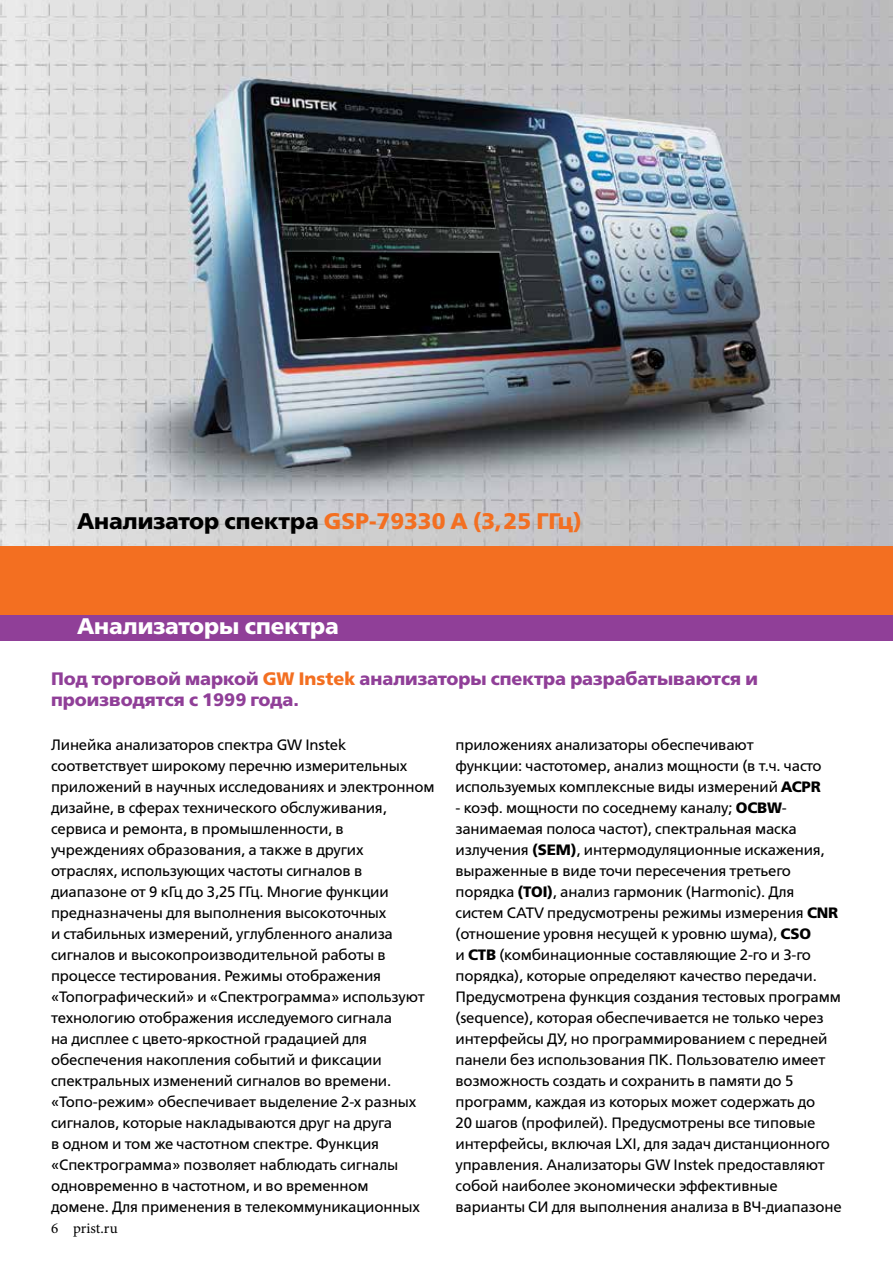
<style>
.page{position:relative;width:893px;height:1263px;background:#fff}
.page>*{position:absolute;margin:0;border:0;box-sizing:border-box;transform-origin:0 0}
.t1{font:22.5px "Free Set Bold C";color:#f36f21}
.t2{font:22.5px "Free Set Bold C";color:#fff}
.t3{font:18px/21px "Free Set Bold C";color:#903f98}
.t4{font:15px/21px "Free Set C";letter-spacing:-.01em;color:#000}
.t5{font:15px "Minion Pro";letter-spacing:-.005em;color:#000}
.s1{color:#000}
.s2{color:#f36f21}
.s3{font-family:"Free Set Bold C"}
</style>
<div class="page">
<img style="left:0;top:0;width:893px;height:546px">
<div style="left:0;top:547px;width:893px;height:85px;background:#f36f21"></div>
<div style="left:0;top:615px;width:893px;height:25px;background:#903f98"></div>
<h1 class="t1" style="left:78px;top:509px;width:506px"><span class="s1">Анализатор спектра</span> GSP-79330 A (3,25 ГГц)</h1>
<h1 class="t2" style="left:78px;top:613px;width:263px">Анализаторы спектра</h1>
<p class="t3" style="left:51px;top:668px;width:708px">Под торговой маркой <span class="s2">GW Instek</span> анализаторы спектра разрабатываются и производятся с 1999 года.</p>
<p class="t4" style="left:51px;top:734px;width:385px">Линейка анализаторов спектра GW Instek соответствует широкому перечню измерительных приложений в научных исследованиях и электронном дизайне, в сферах технического обслуживания, сервиса и ремонта, в промышленности, в учреждениях образования, а также в других<br>отраслях, использующих частоты сигналов в диапазоне от 9 кГц до 3,25 ГГц. Многие функции предназначены для выполнения высокоточных<br>и стабильных измерений, углубленного анализа сигналов и высокопроизводительной работы в процессе тестирования. Режимы отображения «Топографический» и «Спектрограмма» используют технологию отображения исследуемого сигнала<br>на дисплее с цвето-яркостной градацией для обеспечения накопления событий и фиксации спектральных изменений сигналов во времени. «Топо-режим» обеспечивает выделение 2-х разных сигналов, которые накладываются друг на друга<br>в одном и том же частотном спектре. Функция «Спектрограмма» позволяет наблюдать сигналы одновременно в частотном, и во временном<br>домене. Для применения в телекоммуникационных</p>
<p class="t4" style="left:455px;top:734px;width:368px">приложениях анализаторы обеспечивают функции: частотомер, анализ мощности (в т.ч. часто используемых комплексные виды измерений <span class="s3">ACPR</span></p>
<p class="t4" style="left:455px;top:797px;width:388px">- коэф. мощности по соседнему каналу; <span class="s3">OCBW&shy;</span>занимаемая полоса частот), спектральная маска излучения <span class="s3">(SEM)</span>, интермодуляционные искажения, выраженные в виде точи пересечения третьего порядка <span class="s3">(TOI)</span>, анализ гармоник (Harmonic). Для систем CATV предусмотрены режимы измерения <span class="s3">CNR </span>(отношение уровня несущей к уровню шума), <span class="s3">CSO<br></span>и <span class="s3">CTB</span> (комбинационные составляющие 2-го и 3-го порядка), которые определяют качество передачи.<br>Предусмотрена функция создания тестовых программ (sequence), которая обеспечивается не только через интерфейсы ДУ, но программированием с передней панели без использования ПК. Пользователю имеет возможность создать и сохранить в памяти до 5 программ, каждая из которых может содержать до<br>20 шагов (профилей). Предусмотрены все типовые интерфейсы, включая LXI, для задач дистанционного управления. Анализаторы GW Instek предоставляют собой наиболее экономически эффективные варианты СИ для выполнения анализа в ВЧ-диапазоне</p>
<p class="t5" style="left:51px;top:1218px;width:68px">6 prist.ru</p>
</div>
